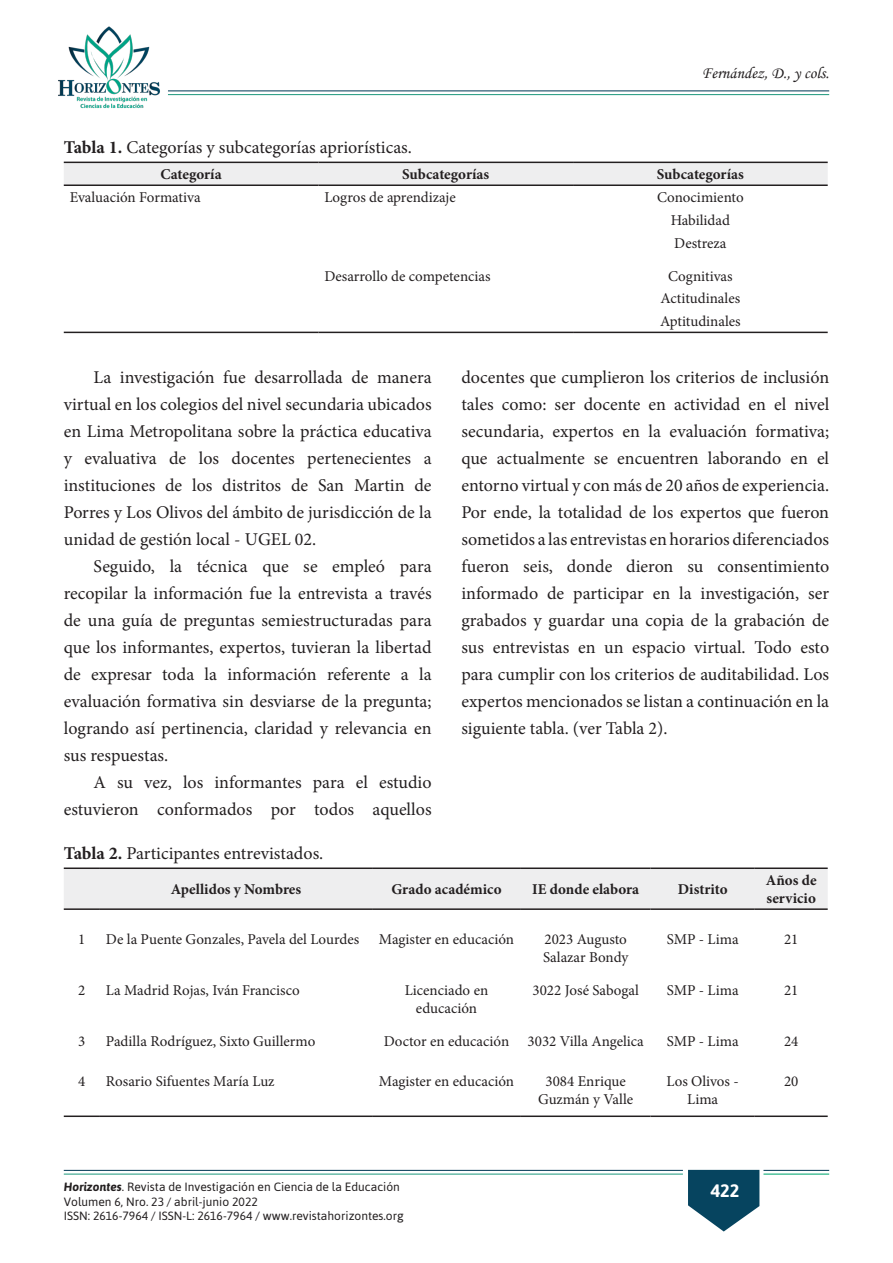
<style>
.page{position:relative;width:893px;height:1263px;background:#fff}
.page>*{position:absolute;margin:0;border:0;box-sizing:border-box;transform-origin:0 0}
.Normal__Web{font:18px/27px "Minion Pro";color:#231f20;text-align:justify}
.t1{font:700 18px "Asap";color:#fff}
.t2{font:16.5px "Monotype Corsiva";color:#231f20}
.t3{font:15px/18px "Minion Pro";color:#231f20;text-align:center}
.t4{font:700 15px "Minion Pro";color:#231f20}
.t5{font:12px/14.4px "Asap";color:#231f20}
.s1{font-weight:700}
.s2{font-weight:700;font-style:italic}
</style>
<div class="page">
<img style="left:58px;top:26px;width:113px;height:83px">
<hr style="left:168px;top:94px;width:661px;height:1px;background:#259c81">
<hr style="left:168px;top:90px;width:661px;height:1px;background:#0a405b">
<svg style="left:688px;top:1170px;width:71px;height:61px"></svg>
<hr style="left:64px;top:1173px;width:619px;height:1px;background:#259c81">
<hr style="left:64px;top:1170px;width:619px;height:1px;background:#0a405b">
<hr style="left:763px;top:1173px;width:66px;height:1px;background:#00a66e">
<hr style="left:763px;top:1170px;width:66px;height:1px;background:#0a405b">
<div style="left:64px;top:163px;width:764px;height:21px;background:#eeeeef"></div>
<hr style="left:64px;top:162px;width:254px;height:1px;background:#231f20">
<hr style="left:318px;top:162px;width:255px;height:1px;background:#231f20">
<hr style="left:573px;top:162px;width:255px;height:1px;background:#231f20">
<hr style="left:64px;top:184px;width:254px;height:2px;background:#231f20">
<hr style="left:318px;top:184px;width:255px;height:2px;background:#231f20">
<hr style="left:573px;top:184px;width:255px;height:2px;background:#231f20">
<hr style="left:64px;top:332px;width:254px;height:1px;background:#231f20">
<hr style="left:318px;top:332px;width:255px;height:1px;background:#231f20">
<hr style="left:573px;top:332px;width:255px;height:1px;background:#231f20">
<div style="left:64px;top:869px;width:764px;height:39px;background:#eeeeef"></div>
<hr style="left:64px;top:867px;width:36px;height:2px;background:#231f20">
<hr style="left:100px;top:867px;width:272px;height:2px;background:#231f20">
<hr style="left:372px;top:867px;width:149px;height:2px;background:#231f20">
<hr style="left:521px;top:867px;width:130px;height:2px;background:#231f20">
<hr style="left:651px;top:867px;width:104px;height:2px;background:#231f20">
<hr style="left:755px;top:867px;width:73px;height:2px;background:#231f20">
<hr style="left:64px;top:908px;width:36px;height:2px;background:#231f20">
<hr style="left:100px;top:908px;width:272px;height:2px;background:#231f20">
<hr style="left:372px;top:908px;width:149px;height:2px;background:#231f20">
<hr style="left:521px;top:908px;width:130px;height:2px;background:#231f20">
<hr style="left:651px;top:908px;width:104px;height:2px;background:#231f20">
<hr style="left:755px;top:908px;width:73px;height:2px;background:#231f20">
<hr style="left:64px;top:1115px;width:36px;height:2px;background:#231f20">
<hr style="left:100px;top:1115px;width:272px;height:2px;background:#231f20">
<hr style="left:372px;top:1115px;width:149px;height:2px;background:#231f20">
<hr style="left:521px;top:1115px;width:130px;height:2px;background:#231f20">
<hr style="left:651px;top:1115px;width:104px;height:2px;background:#231f20">
<hr style="left:755px;top:1115px;width:73px;height:2px;background:#231f20">
<p class="t2" style="left:702px;top:63px;width:129px">Fernández, D., y cols.</p>
<p class="Normal__Web" style="left:64px;top:134px;width:350px"><span class="s1">Tabla 1.</span> Categorías y subcategorías apriorísticas.</p>
<p class="t4" style="left:160px;top:164px;width:63px">Categoría</p>
<p class="t4" style="left:402px;top:164px;width:89px">Subcategorías</p>
<p class="t4" style="left:657px;top:164px;width:89px">Subcategorías</p>
<p class="t3" style="left:70px;top:188px;width:132px">Evaluación Formativa</p>
<p class="t3" style="left:324px;top:188px;width:133px">Logros de aprendizaje</p>
<p class="t3" style="left:657px;top:188px;width:88px">Conocimiento</p>
<p class="t3" style="left:671px;top:211px;width:61px">Habilidad</p>
<p class="t3" style="left:674px;top:234px;width:54px">Destreza</p>
<p class="t3" style="left:324px;top:267px;width:168px">Desarrollo de competencias</p>
<p class="t3" style="left:668px;top:267px;width:66px">Cognitivas</p>
<p class="t3" style="left:660px;top:290px;width:81px">Actitudinales</p>
<p class="t3" style="left:660px;top:313px;width:82px">Aptitudinales</p>
<p class="Normal__Web" style="left:64px;top:364px;width:369px;text-indent:30px">La investigación fue desarrollada de manera virtual en los colegios del nivel secundaria ubicados en Lima Metropolitana sobre la práctica educativa y evaluativa de los docentes pertenecientes a instituciones de los distritos de San Martin de Porres y Los Olivos del ámbito de jurisdicción de la unidad de gestión local - UGEL 02.</p>
<p class="Normal__Web" style="left:64px;top:553px;width:369px;text-indent:30px">Seguido, la técnica que se empleó para recopilar la información fue la entrevista a través de una guía de preguntas semiestructuradas para que los informantes, expertos, tuvieran la libertad de expresar toda la información referente a la evaluación formativa sin desviarse de la pregunta; logrando así pertinencia, claridad y relevancia en sus respuestas.</p>
<p class="Normal__Web" style="left:64px;top:769px;width:369px;text-align:right">A su vez, los informantes para el estudio estuvieron conformados por todos aquellos</p>
<p class="Normal__Web" style="left:64px;top:840px;width:261px"><span class="s1">Tabla 2.</span> Participantes entrevistados.</p>
<p class="Normal__Web" style="left:461px;top:364px;width:369px">docentes que cumplieron los criterios de inclusión tales como: ser docente en actividad en el nivel secundaria, expertos en la evaluación formativa; que actualmente se encuentren laborando en el entorno virtual y con más de 20 años de experiencia.<br>Por ende, la totalidad de los expertos que fueron sometidos a las entrevistas en horarios diferenciados fueron seis, donde dieron su consentimiento informado de participar en la investigación, ser grabados y guardar una copia de la grabación de sus entrevistas en un espacio virtual. Todo esto para cumplir con los criterios de auditabilidad. Los expertos mencionados se listan a continuación en la siguiente tabla. (ver Tabla 2).</p>
<p class="t4" style="left:171px;top:879px;width:132px">Apellidos y Nombres</p>
<p class="t4" style="left:391px;top:879px;width:112px">Grado académico</p>
<p class="t4" style="left:532px;top:879px;width:108px">IE donde elabora</p>
<p class="t4" style="left:678px;top:879px;width:51px">Distrito</p>
<p class="t4" style="left:766px;top:870px;width:52px">Años de</p>
<p class="t4" style="left:767px;top:888px;width:51px">servicio</p>
<p class="t3" style="left:78px;top:930px;width:9px">1</p>
<p class="t3" style="left:106px;top:930px;width:255px">De la Puente Gonzales, Pavela del Lourdes</p>
<p class="t3" style="left:379px;top:930px;width:137px">Magister en educación</p>
<p class="t3" style="left:543px;top:930px;width:87px;text-align:left">2023 Augusto<br>Salazar Bondy</p>
<p class="t3" style="left:667px;top:930px;width:73px">SMP - Lima</p>
<p class="t3" style="left:784px;top:930px;width:16px">21</p>
<p class="t3" style="left:78px;top:981px;width:9px">2</p>
<p class="t3" style="left:106px;top:981px;width:195px">La Madrid Rojas, Iván Francisco</p>
<p class="t3" style="left:405px;top:981px;width:85px">Licenciado en educación</p>
<p class="t3" style="left:533px;top:981px;width:108px">3022 José Sabogal</p>
<p class="t3" style="left:667px;top:981px;width:73px">SMP - Lima</p>
<p class="t3" style="left:784px;top:981px;width:16px">21</p>
<p class="t3" style="left:78px;top:1032px;width:9px">3</p>
<p class="t3" style="left:106px;top:1032px;width:211px">Padilla Rodríguez, Sixto Guillermo</p>
<p class="t3" style="left:384px;top:1032px;width:127px">Doctor en educación</p>
<p class="t3" style="left:528px;top:1032px;width:118px">3032 Villa Angelica</p>
<p class="t3" style="left:667px;top:1032px;width:73px">SMP - Lima</p>
<p class="t3" style="left:784px;top:1032px;width:16px">24</p>
<p class="t3" style="left:78px;top:1073px;width:9px">4</p>
<p class="t3" style="left:106px;top:1073px;width:170px">Rosario Sifuentes María Luz</p>
<p class="t3" style="left:379px;top:1073px;width:137px">Magister en educación</p>
<p class="t3" style="left:538px;top:1073px;width:97px">3084 Enrique<br>Guzmán y Valle</p>
<p class="t3" style="left:666px;top:1073px;width:74px">Los Olivos -<br>Lima</p>
<p class="t3" style="left:784px;top:1073px;width:16px">20</p>
<p class="t5" style="left:64px;top:1180px;width:341px"><span class="s2">Horizontes</span>. Revista de Investigación en Ciencia de la Educación<br>Volumen 6, Nro. 23 / abril-junio 2022<br>ISSN: 2616-7964 / ISSN-L: 2616-7964 / www.revistahorizontes.org</p>
<p class="t1" style="left:711px;top:1180px;width:30px">422</p>
</div>
